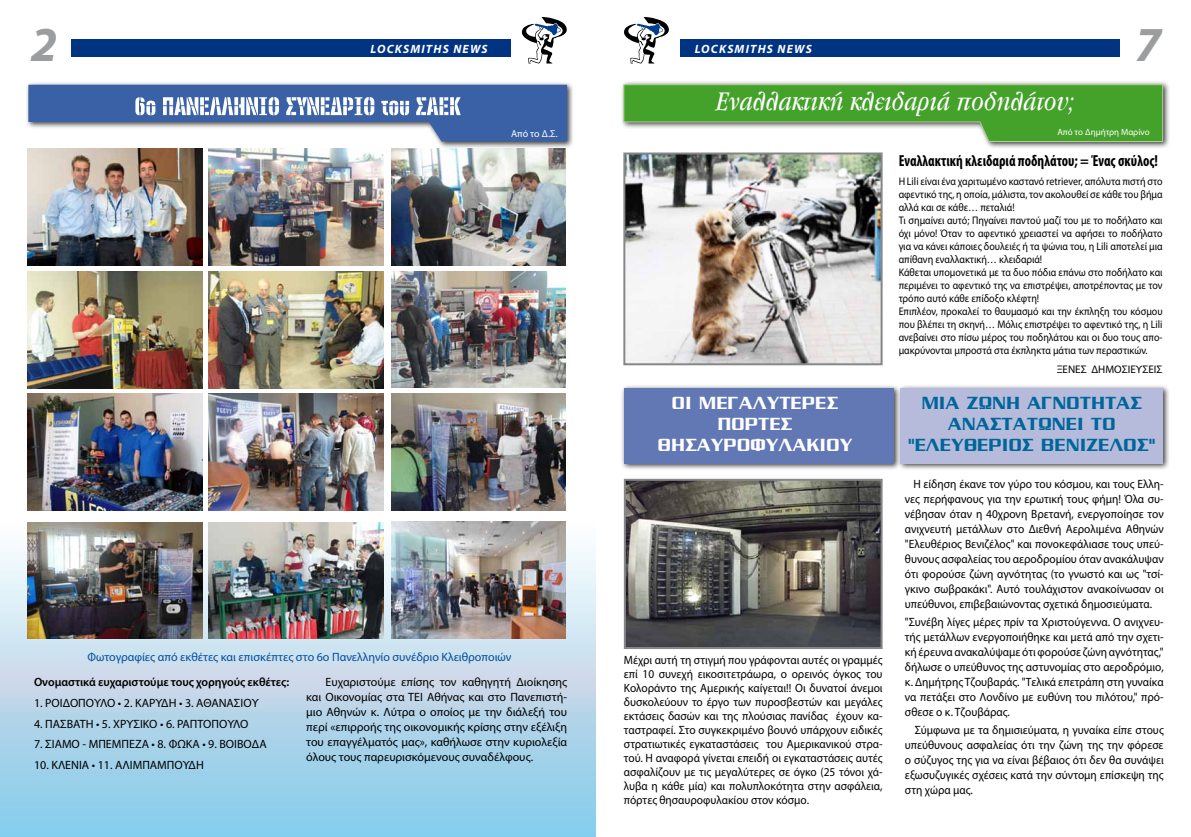
<style>
.page{position:relative;width:1191px;height:837px;background:#fff}
.page>*{position:absolute;margin:0;border:0;box-sizing:border-box;transform-origin:0 0}
.t1{font:italic 700 49px "Myriad Pro";color:#9c9d9f}
.t2{font:italic 500 28px "PF Garamond Display";letter-spacing:.01em;color:#fff}
.t3{font:700 19px/21px "PF Stargate Serif";letter-spacing:.03em;color:#00669a;text-align:center;scale:.95 1}
.t4{font:700 19px/21px "PF Stargate Serif";letter-spacing:.03em;color:#fff;text-align:center;scale:.95 1}
.t5{font:700 condensed 16px "Myriad Pro";color:#000;scale:.92 1}
.t6{font:12px/15px "Myriad Pro";color:#000;text-align:justify;scale:.95 1}
.t7{font:12px/15px "Myriad Pro";color:#000;text-align:justify}
.t8{font:12px "Myriad Pro";color:#00509d}
.t9{font:600 12px "Myriad Pro";color:#000}
.t10{font:italic 700 12px "Myriad Pro";letter-spacing:.1em;color:#fff}
.t11{font:11px/13px "Myriad Pro";color:#000;scale:.91 1}
.t12{font:11px "Myriad Pro";color:#000}
.t13{font:10px "Myriad Pro";color:#fff}
.t14{font:9px "Myriad Pro";color:#fff}
</style>
<div class="page">
<div style="left:680px;top:40px;width:440px;height:17px;background:#003382"></div>
<svg style="left:624px;top:17px;width:45px;height:47px"></svg>
<svg style="left:522px;top:17px;width:45px;height:47px"></svg>
<div style="left:71px;top:40px;width:439px;height:17px;background:#003382"></div>
<div style="left:0;top:521px;width:595px;height:315px;background:linear-gradient(to bottom,#fef9f9,#86c6e6)"></div>
<div style="left:25px;top:81px;width:550px;height:68px;background:#000;opacity:.75"></div>
<div style="left:620px;top:81px;width:550px;height:68px;background:#000;opacity:.75"></div>
<svg style="left:623px;top:84px;width:540px;height:58px"></svg>
<svg style="left:28px;top:85px;width:539px;height:56px"></svg>
<img style="left:626px;top:155px;width:253px;height:207px">
<div style="left:623px;top:152px;width:259px;height:213px;border:2px solid #868789"></div>
<div style="left:620px;top:384px;width:281px;height:86px;background:#000;opacity:.75"></div>
<div style="left:624px;top:388px;width:269px;height:75px;background:#6178b5"></div>
<div style="left:897px;top:384px;width:273px;height:86px;background:#000;opacity:.75"></div>
<div style="left:900px;top:388px;width:262px;height:75px;background:#b6bbdc"></div>
<img style="left:627px;top:481px;width:252px;height:164px">
<div style="left:624px;top:478px;width:258px;height:170px;border:2px solid #868789"></div>
<img style="left:28px;top:149px;width:175px;height:116px">
<img style="left:28px;top:394px;width:175px;height:116px">
<img style="left:209px;top:149px;width:174px;height:116px">
<img style="left:391px;top:149px;width:175px;height:116px">
<img style="left:209px;top:522px;width:174px;height:116px">
<img style="left:391px;top:521px;width:175px;height:117px">
<img style="left:28px;top:522px;width:175px;height:116px">
<img style="left:28px;top:271px;width:175px;height:117px">
<img style="left:209px;top:394px;width:174px;height:116px">
<img style="left:391px;top:393px;width:175px;height:117px">
<img style="left:209px;top:271px;width:174px;height:117px">
<img style="left:391px;top:271px;width:175px;height:116px">
<h1 class="t1" style="left:31px;top:13px;width:28px">2</h1>
<p class="t10" style="left:370px;top:41px;width:119px">LOCKSMITHS NEWS</p>
<p class="t10" style="left:694px;top:41px;width:119px">LOCKSMITHS NEWS</p>
<h2 class="t2" style="left:716px;top:87px;width:360px">Εναλλακτική κλειδαριά ποδηλάτου;</h2>
<h1 class="t1" style="left:1135px;top:13px;width:28px">7</h1>
<p class="t13" style="left:511px;top:127px;width:48px">Από το Δ.Σ.</p>
<p class="t14" style="left:1057px;top:126px;width:94px">Από το Δημήτρη Μαρίνο</p>
<h3 class="t5" style="left:898px;top:150px;width:283px">Εναλλακτική κλειδαριά ποδηλάτου; = Ένας σκύλος!</h3>
<p class="t11" style="left:898px;top:174px;width:292px">Η Lili είναι ένα χαριτωμένο καστανό retriever, απόλυτα πιστή στο αφεντικό της, η οποία, μάλιστα, τον ακολουθεί σε κάθε του βήμα αλλά και σε κάθε… πεταλιά!<br>Τι σημαίνει αυτό; Πηγαίνει παντού μαζί του με το ποδήλατο και όχι μόνο! Όταν το αφεντικό χρειαστεί να αφήσει το ποδήλατο για να κάνει κάποιες δουλειές ή τα ψώνια του, η Lili αποτελεί μια απίθανη εναλλακτική… κλειδαριά!<br>Κάθεται υπομονετικά με τα δυο πόδια επάνω στο ποδήλατο και περιμένει το αφεντικό της να επιστρέψει, αποτρέποντας με τον τρόπο αυτό κάθε επίδοξο κλέφτη!<br>Επιπλέον, προκαλεί το θαυμασμό και την έκπληξη του κόσμου που βλέπει τη σκηνή… Μόλις επιστρέψει το αφεντικό της, η Lili ανεβαίνει στο πίσω μέρος του ποδηλάτου και οι δυο τους απο&shy;μακρύνονται μπροστά στα έκπληκτα μάτια των περαστικών.</p>
<p class="t12" style="left:1056px;top:363px;width:107px">ΞΕΝΕΣ ΔΗΜΟΣΙΕΥΣΕΙΣ</p>
<h3 class="t4" style="left:658px;top:392px;width:206px">ΟΙ ΜΕΓΑΛΥΤΕΡΕΣ<br>ΠΟΡΤΕΣ<br>ΘΗΣΑΥΡΟΦΥΛΑΚΙΟΥ</h3>
<h3 class="t3" style="left:908px;top:392px;width:261px">ΜΙΑ ΖΩΝΗ ΑΓΝΟΤΗΤΑΣ<br>ΑΝΑΣΤΑΤΩΝΕΙ ΤΟ "ΕΛΕΥΘΕΡΙΟΣ ΒΕΝΙΖΕΛΟΣ"</h3>
<p class="t8" style="left:87px;top:649px;width:425px">Φωτογραφίες από εκθέτες και επισκέπτες στο 6ο Πανελληνίο συνέδριο Κλειθροποιών</p>
<p class="t9" style="left:34px;top:674px;width:257px">Ονομαστικά ευχαριστούμε τους χορηγούς εκθέτες:</p>
<p class="t7" style="left:34px;top:695px;width:226px">1. ΡΟΙΔΟΠΟΥΛΟ • 2. ΚΑΡΥΔΗ • 3. ΑΘΑΝΑΣΙΟΥ</p>
<p class="t7" style="left:34px;top:715px;width:216px">4. ΠΑΣΒΑΤΗ • 5. ΧΡΥΣΙΚΟ • 6. ΡΑΠΤΟΠΟΥΛΟ</p>
<p class="t7" style="left:34px;top:736px;width:234px">7. ΣΙΑΜΟ - ΜΠΕΜΠΕΖΑ • 8. ΦΩΚΑ • 9. ΒΟΙΒΟΔΑ</p>
<p class="t7" style="left:34px;top:757px;width:171px">10. ΚΛΕΝΙΑ • 11. ΑΛΙΜΠΑΜΠΟΥΔΗ</p>
<p class="t7" style="left:306px;top:674px;width:262px;text-indent:19px">Ευχαριστούμε επίσης τον καθηγητή Διοίκησης και Οικονομίας στα ΤΕΙ Αθήνας και στο Πανεπιστή&shy;μιο Αθηνών κ. Λύτρα ο οποίος με την διάλεξή του περί «επιρροής της οικονομικής κρίσης στην εξέλιξη του επαγγέλματός μας», καθήλωσε στην κυριολεξία όλους τους παρευρισκόμενους συναδέλφους.</p>
<p class="t6" style="left:624px;top:652px;width:274px;line-height:14px">Μέχρι αυτή τη στιγμή που γράφονται αυτές οι γραμμές επί 10 συνεχή εικοσιτετράωρα, ο ορεινός όγκος του Κολοράντο της Αμερικής καίγεται!! Οι δυνατοί άνεμοι δυσκολεύουν το έργο των πυροσβεστών και μεγάλες εκτάσεις δασών και της πλούσιας πανίδας έχουν κα&shy;ταστραφεί. Στο συγκεκριμένο βουνό υπάρχουν ειδικές στρατιωτικές εγκαταστάσεις του Αμερικανικού στρα&shy;τού. Η αναφορά γίνεται επειδή οι εγκαταστάσεις αυτές ασφαλίζουν με τις μεγαλύτερες σε όγκο (25 τόνοι χά&shy;λυβα η κάθε μία) και πολυπλοκότητα στην ασφάλεια, πόρτες θησαυροφυλακίου στον κόσμο.</p>
<p class="t6" style="left:905px;top:476px;width:274px;text-indent:8px">Η είδηση έκανε τον γύρο του κόσμου, και τους Ελλη&shy;νες περήφανους για την ερωτική τους φήμη! Όλα συ&shy;νέβησαν όταν η 40χρονη Βρετανή, ενεργοποίησε τον ανιχνευτή μετάλλων στο Διεθνή Αερολιμένα Αθηνών "Ελευθέριος Βενιζέλος" και πονοκεφάλιασε τους υπεύ&shy;θυνους ασφαλείας του αεροδρομίου όταν ανακάλυψαν ότι φορούσε ζώνη αγνότητας (το γνωστό και ως "τσί&shy;γκινο σωβρακάκι". Αυτό τουλάχιστον ανακοίνωσαν οι υπεύθυνοι, επιβεβαιώνοντας σχετικά δημοσιεύματα.</p>
<p class="t6" style="left:905px;top:614px;width:274px">"Συνέβη λίγες μέρες πρίν τα Χριστούγεννα. Ο ανιχνευ&shy;τής μετάλλων ενεργοποιήθηκε και μετά από την σχετι&shy;κή έρευνα ανακαλύψαμε ότι φορούσε ζώνη αγνότητας," δήλωσε ο υπεύθυνος της αστυνομίας στο αεροδρόμιο, κ. Δημήτρης Τζουβαράς. "Τελικά επετράπη στη γυναίκα να πετάξει στο Λονδίνο με ευθύνη του πιλότου," πρό&shy;σθεσε ο κ. Τζουβάρας.</p>
<p class="t6" style="left:905px;top:721px;width:274px;text-indent:10px">Σύμφωνα με τα δημισιεύματα, η γυναίκα είπε στους υπεύθυνους ασφαλείας ότι την ζώνη της την φόρεσε ο σύζυγος της για να είναι βέβαιος ότι δεν θα συνάψει εξωσυζυγικές σχέσεις κατά την σύντομη επίσκεψη της στη χώρα μας.</p>
</div>
